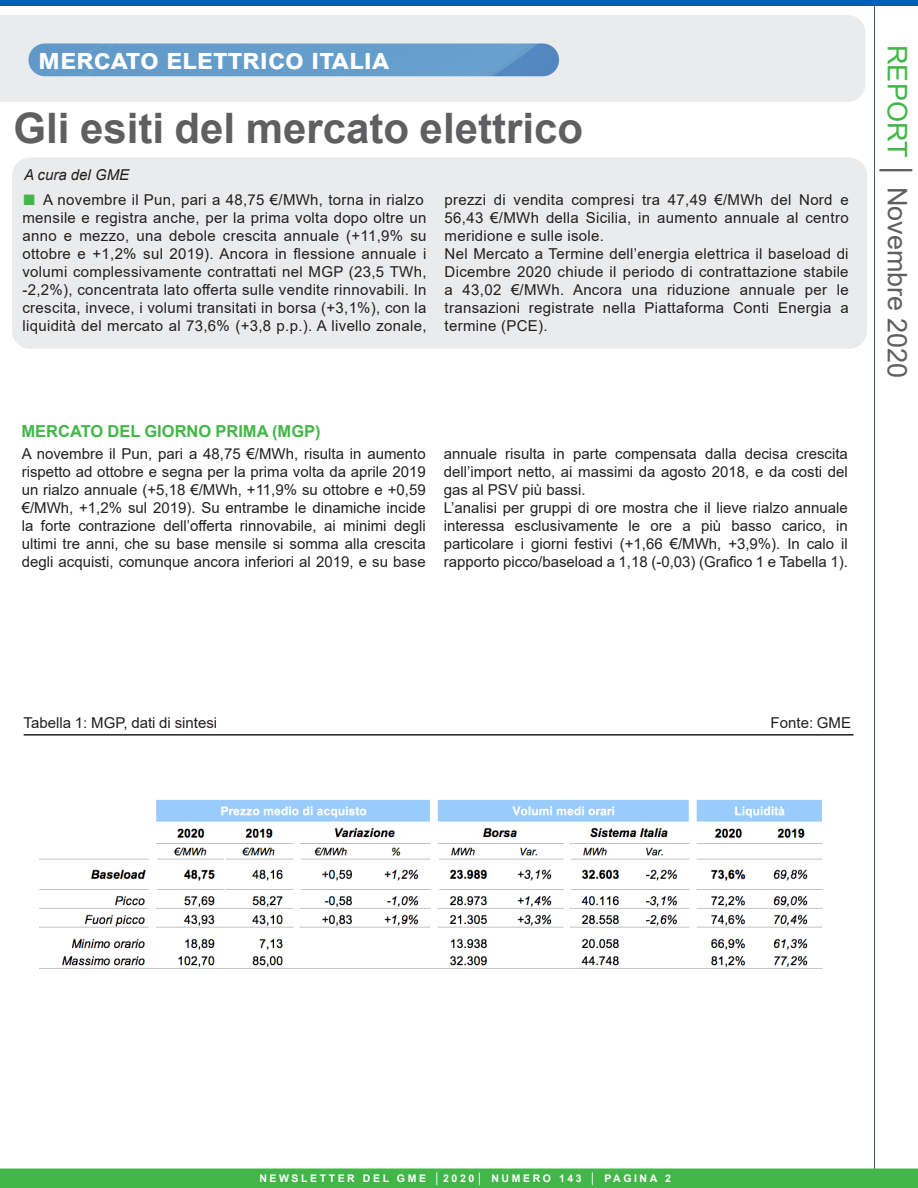
<style>
.page{position:relative;width:918px;height:1188px;background:#fff}
.page>*{position:absolute;margin:0;border:0;box-sizing:border-box;transform-origin:0 0}
.titolo_arancio_più_p{font:700 42px "Arial";color:#5f5f62}
.t1{font:700 28.5px "Arial";color:#fff}
.titolo_arancio_più_p-2{font:27px "Arial";color:#5f5f62}
.didascalia{font:700 16.5px "Arial";color:#42b649}
.sottolineato{font:15px/18px "Arial";letter-spacing:.02em;color:#231f20;text-align:justify}
.sottolineato-2{font:15px "Arial";color:#231f20}
.t2{font:italic 15px "Arial";color:#231f20}
.t3{font:700 10.5px "Arial";letter-spacing:.245em;color:#fff}
.s1{color:#42b649}
.s2{font-size:22.5px;color:#42b649}
</style>
<div class="page">
<hr style="left:874px;top:0;width:1px;height:1188px;background:#49565e">
<div style="left:0;top:1168px;width:918px;height:20px;background:#42b649"></div>
<div style="left:0;top:15px;width:865px;height:87px;background:#eaebec"></div>
<img style="left:28px;top:44px;width:531px;height:32px;border-radius:16px">
<div style="left:0;top:0;width:918px;height:6px;background:#015fae"></div>
<hr style="left:24px;top:734px;width:830px;height:2px;background:#231f20">
<div style="left:12px;top:158px;width:855px;height:191px;background:#eaebec;border-radius:18px"></div>
<img style="left:39px;top:799px;width:784px;height:170px">
<p class="t1" style="left:38px;top:39px;width:351px">mercato elettrico italia</p>
<p class="titolo_arancio_più_p-2" style="left:916px;top:45px;width:335px;rotate:90deg"><span class="s1">REPORT</span> │ Novembre 2020</p>
<p class="titolo_arancio_più_p" style="left:14px;top:99px;width:571px">Gli esiti del mercato elettrico</p>
<p class="t2" style="left:24px;top:165px;width:107px">A cura del GME</p>
<p class="sottolineato" style="left:22px;top:191px;width:406px;text-align:left"><span class="s2">■</span> A novembre il Pun, pari a 48,75 €/MWh, torna in rialzo mensile e registra anche, per la prima volta dopo oltre un anno e mezzo, una debole crescita annuale (+11,9% su ottobre e +1,2% sul 2019). Ancora in flessione annuale i volumi complessivamente contrattati nel MGP (23,5 TWh, -2,2%), concentrata lato offerta sulle vendite rinnovabili. In crescita, invece, i volumi transitati in borsa (+3,1%), con la liquidità del mercato al 73,6% (+3,8 p.p.). A livello zonale,</p>
<p class="sottolineato" style="left:445px;top:191px;width:406px">prezzi di vendita compresi tra 47,49 €/MWh del Nord e 56,43 €/MWh della Sicilia, in aumento annuale al centro meridione e sulle isole.</p>
<p class="sottolineato" style="left:445px;top:245px;width:406px">Nel Mercato a Termine dell’energia elettrica il baseload di Dicembre 2020 chiude il periodo di contrattazione stabile a 43,02 €/MWh. Ancora una riduzione annuale per le transazioni registrate nella Piattaforma Conti Energia a termine (PCE).</p>
<p class="didascalia" style="left:22px;top:420px;width:301px">MERCATO DEL GIORNO PRIMA (MGP)</p>
<p class="sottolineato" style="left:22px;top:445px;width:406px">A novembre il Pun, pari a 48,75 €/MWh, risulta in aumento rispetto ad ottobre e segna per la prima volta da aprile 2019 un rialzo annuale (+5,18 €/MWh, +11,9% su ottobre e +0,59 €/MWh, +1,2% sul 2019). Su entrambe le dinamiche incide la forte contrazione dell’offerta rinnovabile, ai minimi degli ultimi tre anni, che su base mensile si somma alla crescita degli acquisti, comunque ancora inferiori al 2019, e su base</p>
<p class="sottolineato" style="left:444px;top:445px;width:406px">annuale risulta in parte compensata dalla decisa crescita dell’import netto, ai massimi da agosto 2018, e da costi del gas al PSV più bassi.</p>
<p class="sottolineato" style="left:444px;top:499px;width:406px">L’analisi per gruppi di ore mostra che il lieve rialzo annuale interessa esclusivamente le ore a più basso carico, in particolare i giorni festivi (+1,66 €/MWh, +3,9%). In calo il rapporto picco/baseload a 1,18 (-0,03) (Grafico 1 e Tabella 1).</p>
<p class="sottolineato-2" style="left:24px;top:712px;width:195px">Tabella 1: MGP, dati di sintesi</p>
<p class="sottolineato-2" style="left:771px;top:712px;width:82px">Fonte: GME</p>
<p class="t3" style="left:259px;top:1171px;width:413px">NEWSLETTER DEL GME │2020│ NUMERO 143 │ PAGINA 2</p>
</div>
